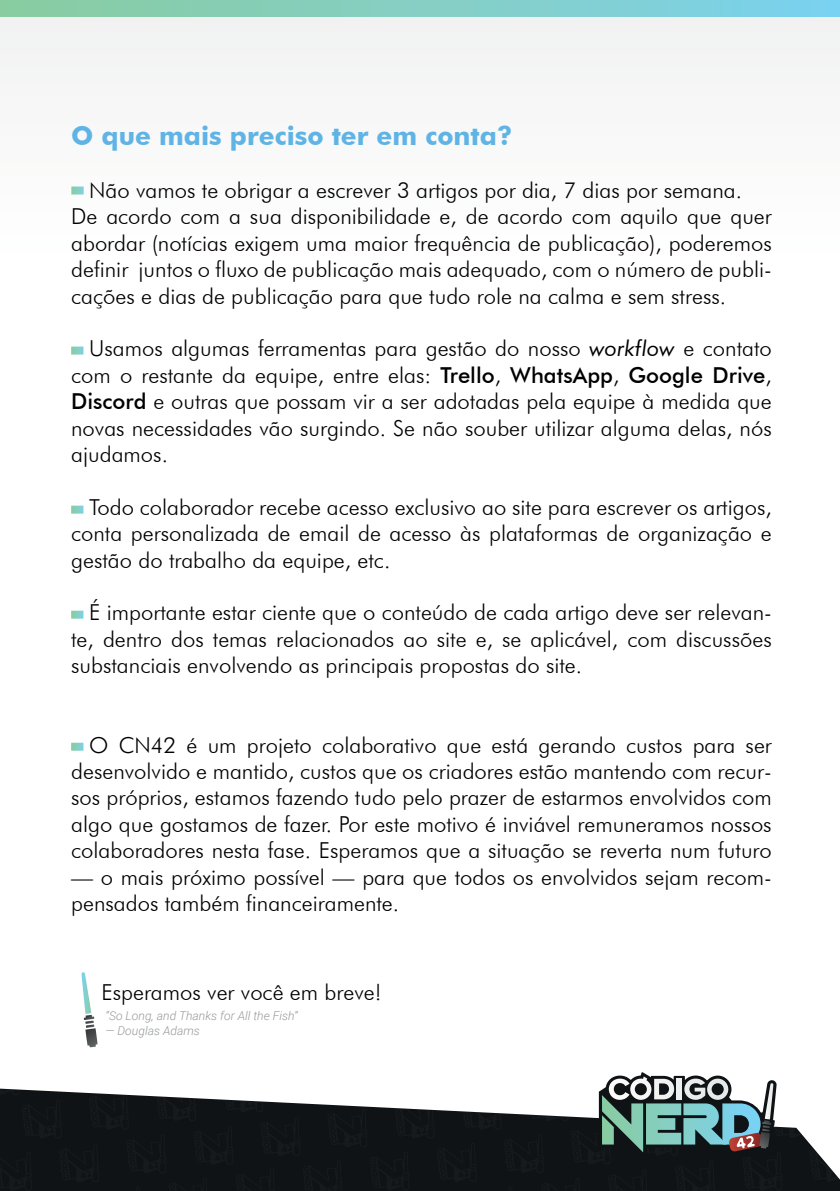
<style>
.page{position:relative;width:840px;height:1191px;background:#fff}
.page>*{position:absolute;margin:0;border:0;box-sizing:border-box;transform-origin:0 0}
.t1{font:700 26px "Futura BT";color:#5fb4e5}
.t2{font:300 22px/26.4px "Futura BT";color:#000001;text-align:justify}
.t3{font:italic 300 12.2px "Roboto";color:#979a9b}
.s1{font-weight:400;font-style:italic}
.s2{font-weight:500}
</style>
<div class="page">
<svg style="left:0;top:1072px;width:839px;height:119px"></svg>
<div style="left:0;top:0;width:839px;height:17px;background:linear-gradient(to right,#8acc9e,#7cd2ec)"></div>
<svg style="left:71px;top:186px;width:13px;height:8px"></svg>
<svg style="left:71px;top:346px;width:12px;height:8px"></svg>
<svg style="left:71px;top:505px;width:12px;height:8px"></svg>
<svg style="left:71px;top:610px;width:12px;height:8px"></svg>
<svg style="left:71px;top:742px;width:12px;height:8px"></svg>
<svg style="left:81px;top:972px;width:16px;height:75px"></svg>
<p class="t1" style="left:71px;top:120px;width:443px">O que mais preciso ter em conta?</p>
<p class="t2" style="left:71px;top:177px;width:701px;text-align:left;text-indent:18px">Não vamos te obrigar a escrever 3 artigos por dia, 7 dias por semana.<br>De acordo com a sua disponibilidade e, de acordo com aquilo que quer abordar (notícias exigem uma maior frequência de publicação), poderemos definir juntos o fluxo de publicação mais adequado, com o número de publi&shy;cações e dias de publicação para que tudo role na calma e sem stress.</p>
<p class="t2" style="left:71px;top:335px;width:701px;text-indent:18px">Usamos algumas ferramentas para gestão do nosso <span class="s1">workflow</span> e contato com o restante da equipe, entre elas: <span class="s2">Trello</span>, <span class="s2">WhatsApp</span>, <span class="s2">Google Drive</span>, <span class="s2">Discord</span> e outras que possam vir a ser adotadas pela equipe à medida que novas necessidades vão surgindo. Se não souber utilizar alguma delas, nós ajudamos.</p>
<p class="t2" style="left:71px;top:493px;width:701px;text-indent:18px">Todo colaborador recebe acesso exclusivo ao site para escrever os artigos, conta personalizada de email de acesso às plataformas de organização e gestão do trabalho da equipe, etc.</p>
<p class="t2" style="left:71px;top:599px;width:701px;text-indent:18px">É importante estar ciente que o conteúdo de cada artigo deve ser relevan&shy;te, dentro dos temas relacionados ao site e, se aplicável, com discussões substanciais envolvendo as principais propostas do site.</p>
<p class="t2" style="left:71px;top:731px;width:701px;text-indent:18px">O CN42 é um projeto colaborativo que está gerando custos para ser desenvolvido e mantido, custos que os criadores estão mantendo com recur&shy;sos próprios, estamos fazendo tudo pelo prazer de estarmos envolvidos com algo que gostamos de fazer. Por este motivo é inviável remuneramos nossos colaboradores nesta fase. Esperamos que a situação se reverta num futuro</p>
<p class="t2" style="left:71px;top:863px;width:701px">— o mais próximo possível — para que todos os envolvidos sejam recom&shy;pensados também financeiramente.</p>
<p class="t2" style="left:101px;top:979px;width:281px">Esperamos ver você em breve!</p>
<p class="t3" style="left:105px;top:1007px;width:194px">“So Long, and Thanks for All the Fish”</p>
<p class="t3" style="left:105px;top:1021px;width:96px">— Douglas Adams</p>
</div>
